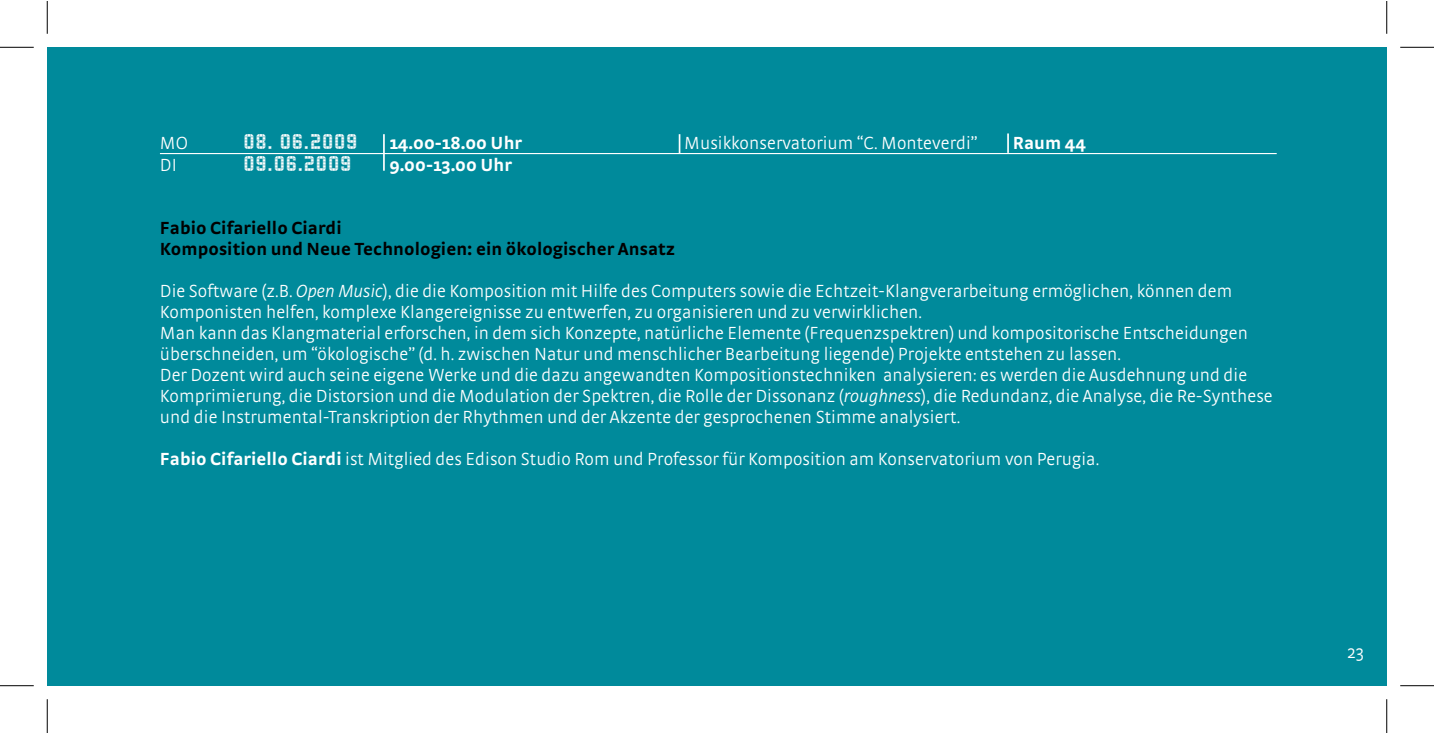
<style>
.page{position:relative;width:1434px;height:733px;background:#fff}
.page>*{position:absolute;margin:0;border:0;box-sizing:border-box;transform-origin:0 0}
.t1{font:22.5px "Flat Pack";letter-spacing:.005em;color:#fff}
.t2{font:300 18.45px/21.2px "Strada";letter-spacing:.005em;color:#fff}
.t3{font:700 18.45px/21.2px "Strada";letter-spacing:.005em;color:#000}
.t4{font:700 18.45px "Strada";letter-spacing:.005em;color:#fff}
.s1{font-style:italic}
.s2{font-weight:700}
</style>
<div class="page">
<div style="left:47px;top:47px;width:1340px;height:638px;background:#008a9b"></div>
<hr style="left:160px;top:153px;width:1117px;height:1px;background:#fff">
<svg style="left:679px;top:134px;width:1px;height:19px"></svg>
<hr style="left:1007px;top:133px;width:2px;height:20px;background:#fff">
<hr style="left:383px;top:134px;width:2px;height:37px;background:#fff">
<hr style="left:0;top:47px;width:34px;height:1px;background:#000">
<hr style="left:1400px;top:47px;width:33px;height:1px;background:#000">
<hr style="left:0;top:685px;width:34px;height:1px;background:#000">
<hr style="left:1400px;top:685px;width:33px;height:1px;background:#000">
<hr style="left:47px;top:1px;width:1px;height:33px;background:#000">
<hr style="left:47px;top:699px;width:1px;height:33px;background:#000">
<hr style="left:1386px;top:1px;width:1px;height:33px;background:#000">
<hr style="left:1386px;top:699px;width:1px;height:33px;background:#000">
<p class="t2" style="left:160px;top:132px;width:30px">MO</p>
<p class="t1" style="left:243px;top:131px;width:116px">08. 06.2009</p>
<p class="t4" style="left:389px;top:132px;width:134px">14.00-18.00 Uhr</p>
<p class="t2" style="left:684px;top:132px;width:295px">Musikkonservatorium “C. Monteverdi”</p>
<p class="t4" style="left:1013px;top:132px;width:75px">Raum 44</p>
<p class="t2" style="left:160px;top:153px;width:18px">DI</p>
<p class="t1" style="left:243px;top:152px;width:110px">09.06.2009</p>
<p class="t4" style="left:389px;top:153px;width:124px">9.00-13.00 Uhr</p>
<p class="t3" style="left:160px;top:216px;width:517px">Fabio Cifariello Ciardi<br>Komposition und Neue Technologien: ein ökologischer Ansatz</p>
<p class="t2" style="left:160px;top:280px;width:1114px">Die Software (z.B. <span class="s1">Open Music</span>), die die Komposition mit Hilfe des Computers sowie die Echtzeit-Klangverarbeitung ermöglichen, können dem Komponisten helfen, komplexe Klangereignisse zu entwerfen, zu organisieren und zu verwirklichen.<br>Man kann das Klangmaterial erforschen, in dem sich Konzepte, natürliche Elemente (Frequenzspektren) und kompositorische Entscheidungen überschneiden, um “ökologische” (d. h. zwischen Natur und menschlicher Bearbeitung liegende) Projekte entstehen zu lassen.<br>Der Dozent wird auch seine eigene Werke und die dazu angewandten Kompositionstechniken analysieren: es werden die Ausdehnung und die Komprimierung, die Distorsion und die Modulation der Spektren, die Rolle der Dissonanz (<span class="s1">roughness</span>), die Redundanz, die Analyse, die Re-Synthese und die Instrumental-Transkription der Rhythmen und der Akzente der gesprochenen Stimme analysiert.</p>
<p class="t2" style="left:160px;top:448px;width:941px"><span class="s2">Fabio Cifariello Ciardi</span> ist Mitglied des Edison Studio Rom und Professor für Komposition am Konservatorium von Perugia.</p>
<p class="t2" style="left:1347px;top:640px;width:18px">23</p>
</div>
